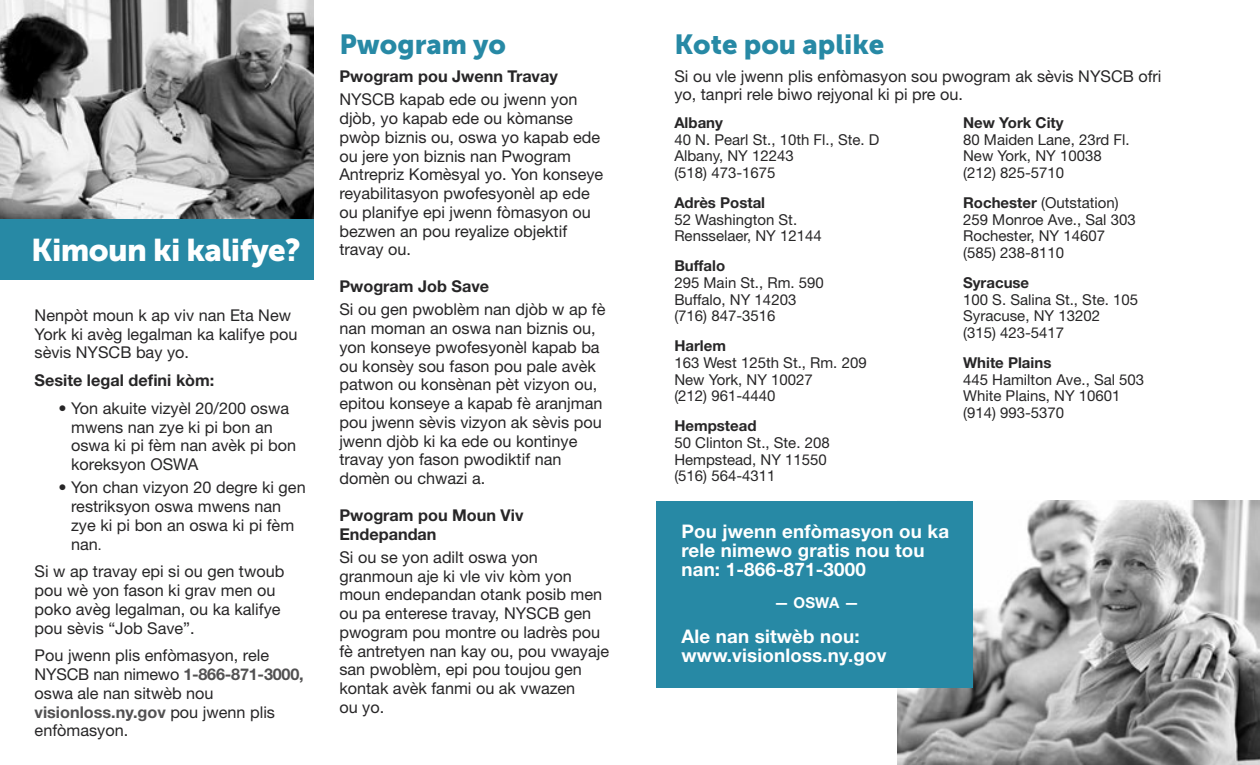
<style>
.page{position:relative;width:1260px;height:765px;background:#fff}
.page>*{position:absolute;margin:0;border:0;box-sizing:border-box;transform-origin:0 0}
.t1{font:31.25px "Museo Sans 900";letter-spacing:-.02em;color:#fff}
.t2{font:27.5px "Museo Sans 900";color:#2789a5}
.t3{font:700 18.75px/18.8px "Helvetica Neue LT Std";letter-spacing:.01em;color:#fff}
.t4{font:16.25px/18.8px "Helvetica Neue LT Std";color:#272627}
.t5{font:700 16.25px/18.8px "Helvetica Neue LT Std";color:#272627}
.t6{font:15px/16.9px "Helvetica Neue LT Std";color:#272627}
.t7{font:700 15px "Helvetica Neue LT Std";color:#272627}
.t8{font:700 15px "Helvetica Neue LT Std";color:#fff}
.s1{font-size:13.75px}
.s2{font-weight:700;color:#525152}
.s3{font-weight:700}
</style>
<div class="page">
<div style="left:0;top:186px;width:314px;height:94px;background:#2789a5"></div>
<img style="left:0;top:0;width:314px;height:219px">
<img style="left:898px;top:501px;width:362px;height:264px">
<div style="left:656px;top:501px;width:317px;height:187px;background:#2789a5"></div>
<h1 class="t1" style="left:31px;top:231px;width:271px">Kimoun ki kalifye?</h1>
<p class="t4" style="left:35px;top:308px;width:264px">Nenpòt moun k ap viv nan Eta New<br>York ki avèg legalman ka kalifye pou sèvis NYSCB bay yo.</p>
<p class="t5" style="left:35px;top:373px;width:181px">Sesite legal defini kòm:</p>
<p class="t4" style="left:71px;top:401px;width:226px;text-indent:-13px">• Yon akuite vizyèl 20/200 oswa mwens nan zye ki pi bon an oswa ki pi fèm nan avèk pi bon koreksyon OSWA</p>
<p class="t4" style="left:71px;top:480px;width:236px;text-indent:-13px">• Yon chan vizyon 20 degre ki gen restriksyon oswa mwens nan zye ki pi bon an oswa ki pi fèm nan<span class="s1">.</span></p>
<p class="t4" style="left:35px;top:564px;width:251px">Si w ap travay epi si ou gen twoub pou wè yon fason ki grav men ou poko avèg legalman, ou ka kalifye pou sèvis “Job Save”.</p>
<p class="t4" style="left:35px;top:648px;width:271px">Pou jwenn plis enfòmasyon, rele<br>NYSCB nan nimewo <span class="s2">1-866-871-3000, </span>oswa ale nan sitwèb nou <span class="s2">visionloss.ny.gov</span> pou jwenn plis enfòmasyon.</p>
<h2 class="t2" style="left:339px;top:29px;width:168px">Pwogram yo</h2>
<p class="t5" style="left:339px;top:69px;width:220px">Pwogram pou Jwenn Travay</p>
<p class="t4" style="left:339px;top:92px;width:265px">NYSCB kapab ede ou jwenn yon djòb, yo kapab ede ou kòmanse pwòp biznis ou, oswa yo kapab ede ou jere yon biznis nan Pwogram<br>Antrepriz Komèsyal yo. Yon konseye reyabilitasyon pwofesyonèl ap ede ou planifye epi jwenn fòmasyon ou bezwen an pou reyalize objektif travay ou.</p>
<p class="t5" style="left:339px;top:279px;width:151px">Pwogram Job Save</p>
<p class="t4" style="left:339px;top:302px;width:268px">Si ou gen pwoblèm nan djòb w ap fè nan moman an oswa nan biznis ou, yon konseye pwofesyonèl kapab ba ou konsèy sou fason pou pale avèk patwon ou konsènan pèt vizyon ou, epitou konseye a kapab fè aranjman pou jwenn sèvis vizyon ak sèvis pou jwenn djòb ki ka ede ou kontinye travay yon fason pwodiktif nan domèn ou chwazi a.</p>
<p class="t5" style="left:339px;top:507px;width:186px">Pwogram pou Moun Viv<br>Endepandan</p>
<p class="t4" style="left:339px;top:549px;width:271px">Si ou se yon adilt oswa yon granmoun aje ki vle viv kòm yon moun endepandan otank posib men ou pa enterese travay, NYSCB gen pwogram pou montre ou ladrès pou fè antretyen nan kay ou, pou vwayaje san pwoblèm, epi pou toujou gen kontak avèk fanmi ou ak vwazen<br>ou yo.</p>
<h2 class="t2" style="left:674px;top:29px;width:211px">Kote pou aplike</h2>
<p class="t4" style="left:674px;top:68px;width:489px">Si ou vle jwenn plis enfòmasyon sou pwogram ak sèvis NYSCB ofri yo, tanpri rele biwo rejyonal ki pi pre ou.</p>
<p class="t7" style="left:674px;top:117px;width:50px">Albany</p>
<p class="t6" style="left:674px;top:132px;width:207px">40 N. Pearl St., 10th Fl., Ste. D<br>Albany, NY 12243<br>(518) 473-1675</p>
<p class="t7" style="left:674px;top:197px;width:92px">Adrès Postal</p>
<p class="t6" style="left:674px;top:212px;width:149px">52 Washington St.<br>Rensselaer, NY 12144</p>
<p class="t7" style="left:674px;top:260px;width:52px">Buffalo</p>
<p class="t6" style="left:674px;top:275px;width:151px">295 Main St., Rm. 590<br>Buffalo, NY 14203 (716) 847-3516</p>
<p class="t7" style="left:674px;top:340px;width:53px">Harlem</p>
<p class="t6" style="left:674px;top:355px;width:194px">163 West 125th St., Rm. 209<br>New York, NY 10027<br>(212) 961-4440</p>
<p class="t7" style="left:674px;top:420px;width:84px">Hempstead</p>
<p class="t6" style="left:674px;top:435px;width:157px">50 Clinton St., Ste. 208<br>Hempstead, NY 11550 (516) 564-4311</p>
<p class="t7" style="left:963px;top:117px;width:102px">New York City</p>
<p class="t6" style="left:963px;top:132px;width:168px">80 Maiden Lane, 23rd Fl.<br>New York, NY 10038 (212) 825-5710</p>
<p class="t6" style="left:963px;top:195px;width:174px"><span class="s3">Rochester</span> (Outstation)<br>259 Monroe Ave., Sal 303<br>Rochester, NY 14607 (585) 238-8110</p>
<p class="t7" style="left:963px;top:277px;width:68px">Syracuse</p>
<p class="t6" style="left:963px;top:292px;width:177px">100 S. Salina St., Ste. 105<br>Syracuse, NY 13202<br>(315) 423-5417</p>
<p class="t7" style="left:963px;top:357px;width:90px">White Plains</p>
<p class="t6" style="left:963px;top:372px;width:183px">445 Hamilton Ave., Sal 503<br>White Plains, NY 10601 (914) 993-5370</p>
<p class="t3" style="left:681px;top:524px;width:269px">Pou jwenn enfòmasyon ou ka rele nimewo gratis nou tou nan: 1-866-871-3000</p>
<p class="t8" style="left:774px;top:598px;width:86px">— OSWA —</p>
<p class="t3" style="left:681px;top:629px;width:207px">Ale nan sitwèb nou: www.visionloss.ny.gov</p>
</div>
